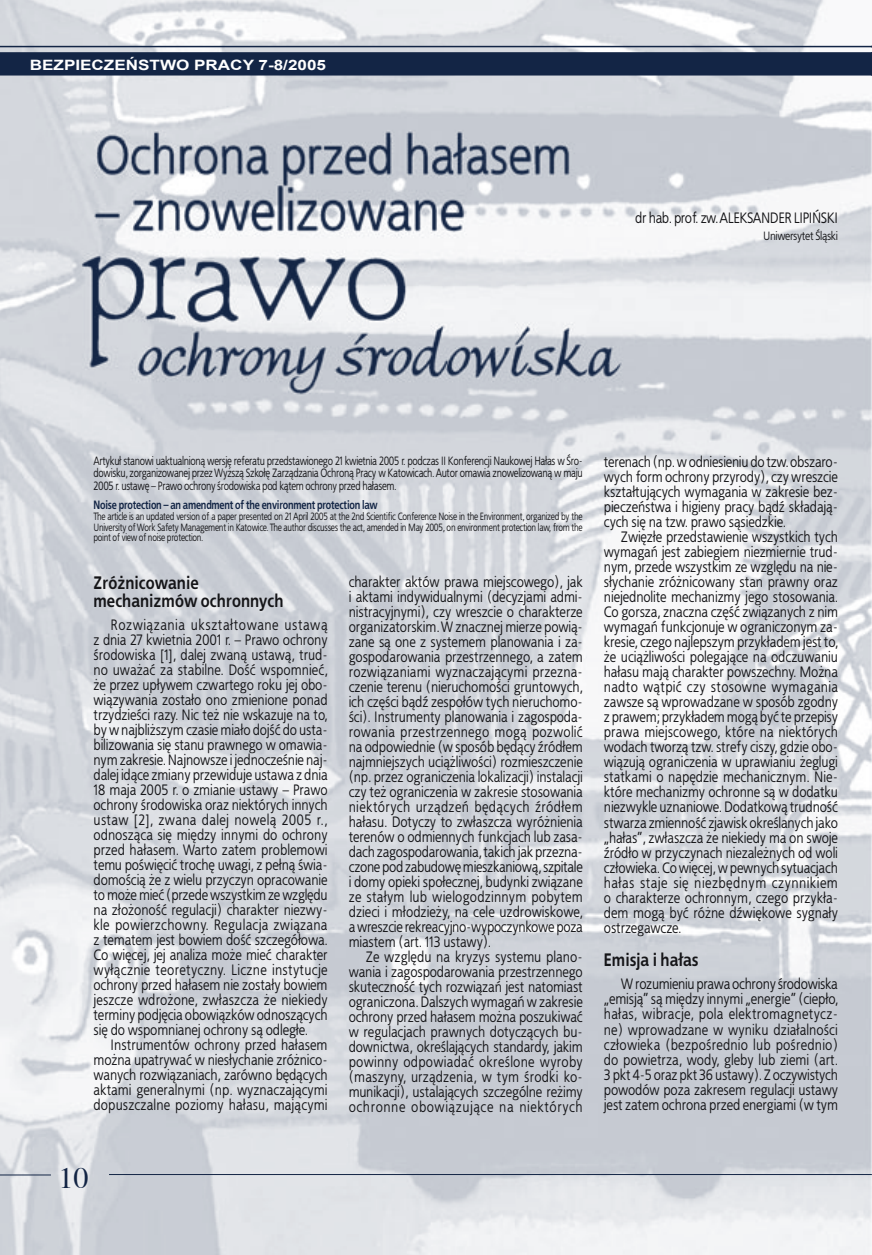
<style>
.page{position:relative;width:872px;height:1255px;background:#fff}
.page>*{position:absolute;margin:0;border:0;box-sizing:border-box;transform-origin:0 0}
.t1{font:30px "Toronto";color:#132545}
.t2{font:700 18px/18px "EFN Bureau";color:#151518}
.t3{font:15px/15px "EFN Bureau";color:#151518;text-align:justify}
.t4{font:15px "EFN Bureau";letter-spacing:-.02em;color:#151518}
.t5{font:700 14.25px "Arial";color:#fff;scale:1.2 1}
.t6{font:12px/12.3px "EFN Bureau";letter-spacing:-.02em;color:#151518;text-align:justify;scale:.9 1}
.t7{font:700 12px "EFN Bureau";letter-spacing:-.02em;color:#132545;scale:.9 1}
.t8{font:12px "EFN Bureau";letter-spacing:-.02em;color:#151518}
.t9{font:10.5px/10.8px "EFN Bureau";letter-spacing:-.02em;color:#151518;text-align:justify;scale:.9 1}
</style>
<div class="page">
<img style="left:0;top:0;width:872px;height:1254px">
<hr style="left:109px;top:1174px;width:762px;height:1px;background:#132545">
<hr style="left:0;top:1174px;width:51px;height:1px;background:#132545">
<svg style="left:0;top:46px;width:872px;height:29px;background:#34445f"></svg>
<p class="t5" style="left:30px;top:55px;width:248px">BEZPIECZEŃSTWO PRACY 7-8/2005</p>
<p class="t4" style="left:635px;top:208px;width:204px">dr hab. prof. zw. ALEKSANDER LIPIÑSKI</p>
<p class="t8" style="left:763px;top:227px;width:76px">Uniwersytet Śl¹ski</p>
<p class="t6" style="left:94px;top:454px;width:545px">Artyku³ stanowi uaktualnion¹ wersjê referatu przedstawionego 21 kwietnia 2005 r. podczas II Konferencji Naukowej Ha³as w Śro&shy;dowisku, zorganizowanej przez Wy¿sz¹ Szko³ê Zarz¹dzania Ochron¹ Pracy w Katowicach. Autor omawia znowelizowan¹ w maju 2005 r. ustawê – Prawo ochrony środowiska pod k¹tem ochrony przed ha³asem.</p>
<p class="t7" style="left:94px;top:496px;width:317px">Noise protection – an amendment of the environment protection law</p>
<p class="t9" style="left:94px;top:510px;width:545px">The article is an updated version of a paper presented on 21 April 2005 at the 2nd Scientific Conference Noise in the Environment, organized by the University of Work Safety Management in Katowice. The author discusses the act, amended in May 2005, on environment protection law, from the point of view of noise protection.</p>
<p class="t2" style="left:94px;top:572px;width:191px">Zró¿nicowanie mechanizmów ochronnych</p>
<p class="t3" style="left:94px;top:617px;width:236px;text-indent:17px">Rozwi¹zania ukszta³towane ustaw¹ z dnia 27 kwietnia 2001 r. – Prawo ochrony środowiska [1], dalej zwan¹ ustaw¹, trud&shy;no uwa¿aæ za stabilne. Dośæ wspomnieæ, ¿e przez up³ywem czwartego roku jej obo&shy;wi¹zywania zosta³o ono zmienione ponad trzydzieści razy. Nic te¿ nie wskazuje na to, by w najbli¿szym czasie mia³o dojśæ do usta&shy;bilizowania siê stanu prawnego w omawia&shy;nym zakresie. Najnowsze i jednocześnie naj&shy;dalej id¹ce zmiany przewiduje ustawa z dnia 18 maja 2005 r. o zmianie ustawy – Prawo ochrony środowiska oraz niektórych innych ustaw [2], zwana dalej nowel¹ 2005 r., odnosz¹ca siê miêdzy innymi do ochrony przed ha³asem. Warto zatem problemowi temu poświêciæ trochê uwagi, z pe³n¹ świa&shy;domości¹ ¿e z wielu przyczyn opracowanie to mo¿e mieæ (przede wszystkim ze wzglêdu na z³o¿onośæ regulacji) charakter niezwy&shy;kle powierzchowny. Regulacja zwi¹zana z tematem jest bowiem dośæ szczegó³owa.<br>Co wiêcej, jej analiza mo¿e mieæ charakter wy³¹cznie teoretyczny. Liczne instytucje ochrony przed ha³asem nie zosta³y bowiem jeszcze wdro¿one, zw³aszcza ¿e niekiedy terminy podjêcia obowi¹zków odnosz¹cych siê do wspomnianej ochrony s¹ odleg³e.</p>
<p class="t3" style="left:94px;top:1037px;width:235px;text-indent:17px">Instrumentów ochrony przed ha³asem mo¿na upatrywaæ w nies³ychanie zró¿nico&shy;wanych rozwi¹zaniach, zarówno bêd¹cych aktami generalnymi (np. wyznaczaj¹cymi dopuszczalne poziomy ha³asu, maj¹cymi</p>
<h1 class="t1" style="left:59px;top:1160px;width:31px">10</h1>
<p class="t3" style="left:349px;top:573px;width:236px">charakter aktów prawa miejscowego), jak i aktami indywidualnymi (decyzjami admi&shy;nistracyjnymi), czy wreszcie o charakterze organizatorskim. W znacznej mierze powi¹- zane s¹ one z systemem planowania i za&shy;gospodarowania przestrzennego, a zatem rozwi¹zaniami wyznaczaj¹cymi przezna&shy;czenie terenu (nieruchomości gruntowych, ich czêści b¹dź zespo³ów tych nieruchomo&shy;ści). Instrumenty planowania i zagospoda&shy;rowania przestrzennego mog¹ pozwoliæ na odpowiednie (w sposób bêd¹cy źród³em najmniejszych uci¹¿liwości) rozmieszczenie (np. przez ograniczenia lokalizacji) instalacji czy te¿ ograniczenia w zakresie stosowania niektórych urz¹dzeñ bêd¹cych źród³em ha³asu. Dotyczy to zw³aszcza wyró¿nienia terenów o odmiennych funkcjach lub zasa&shy;dach zagospodarowania, takich jak przezna&shy;czone pod zabudowê mieszkaniow¹, szpitale i domy opieki spo³ecznej, budynki zwi¹zane ze sta³ym lub wielogodzinnym pobytem dzieci i m³odzie¿y, na cele uzdrowiskowe, a wreszcie rekreacyjno-wypoczynkowe poza miastem (art. 113 ustawy).</p>
<p class="t3" style="left:349px;top:948px;width:235px;text-indent:17px">Ze wzglêdu na kryzys systemu plano&shy;wania i zagospodarowania przestrzennego skutecznośæ tych rozwi¹zañ jest natomiast ograniczona. Dalszych wymagañ w zakresie ochrony przed ha³asem mo¿na poszukiwaæ w regulacjach prawnych dotycz¹cych bu&shy;downictwa, określaj¹cych standardy, jakim powinny odpowiadaæ określone wyroby (maszyny, urz¹dzenia, w tym środki ko&shy;munikacji), ustalaj¹cych szczególne re¿imy ochronne obowi¹zuj¹ce na niektórych</p>
<p class="t3" style="left:604px;top:454px;width:235px">terenach (np. w odniesieniu do tzw. obszaro&shy;wych form ochrony przyrody), czy wreszcie kszta³tuj¹cych wymagania w zakresie bez&shy;pieczeñstwa i higieny pracy b¹dź sk³adaj¹- cych siê na tzw. prawo s¹siedzkie.</p>
<p class="t3" style="left:604px;top:529px;width:236px;text-indent:17px">Zwiêz³e przedstawienie wszystkich tych wymagañ jest zabiegiem niezmiernie trud&shy;nym, przede wszystkim ze wzglêdu na nie&shy;s³ychanie zró¿nicowany stan prawny oraz niejednolite mechanizmy jego stosowania.<br>Co gorsza, znaczna czêśæ zwi¹zanych z nim wymagañ funkcjonuje w ograniczonym za&shy;kresie, czego najlepszym przyk³adem jest to, ¿e uci¹¿liwości polegaj¹ce na odczuwaniu ha³asu maj¹ charakter powszechny. Mo¿na nadto w¹tpiæ czy stosowne wymagania zawsze s¹ wprowadzane w sposób zgodny z prawem; przyk³adem mog¹ byæ te przepisy prawa miejscowego, które na niektórych wodach tworz¹ tzw. strefy ciszy, gdzie obo&shy;wi¹zuj¹ ograniczenia w uprawianiu ¿eglugi statkami o napêdzie mechanicznym. Nie&shy;które mechanizmy ochronne s¹ w dodatku niezwykle uznaniowe. Dodatkow¹ trudnośæ stwarza zmiennośæ zjawisk określanych jako „ha³as”, zw³aszcza ¿e niekiedy ma on swoje źród³o w przyczynach niezale¿nych od woli cz³owieka. Co wiêcej, w pewnych sytuacjach ha³as staje siê niezbêdnym czynnikiem o charakterze ochronnym, czego przyk³a&shy;dem mog¹ byæ ró¿ne dźwiêkowe sygna³y ostrzegawcze.</p>
<p class="t2" style="left:604px;top:949px;width:96px">Emisja i ha³as</p>
<p class="t3" style="left:604px;top:975px;width:236px;text-indent:17px">W rozumieniu prawa ochrony środowiska „emisj¹” s¹ miêdzy innymi „energie” (ciep³o, ha³as, wibracje, pola elektromagnetycz&shy;ne) wprowadzane w wyniku dzia³alności cz³owieka (bezpośrednio lub pośrednio) do powietrza, wody, gleby lub ziemi (art.<br>3 pkt 4-5 oraz pkt 36 ustawy). Z oczywistych powodów poza zakresem regulacji ustawy jest zatem ochrona przed energiami (w tym</p>
</div>
